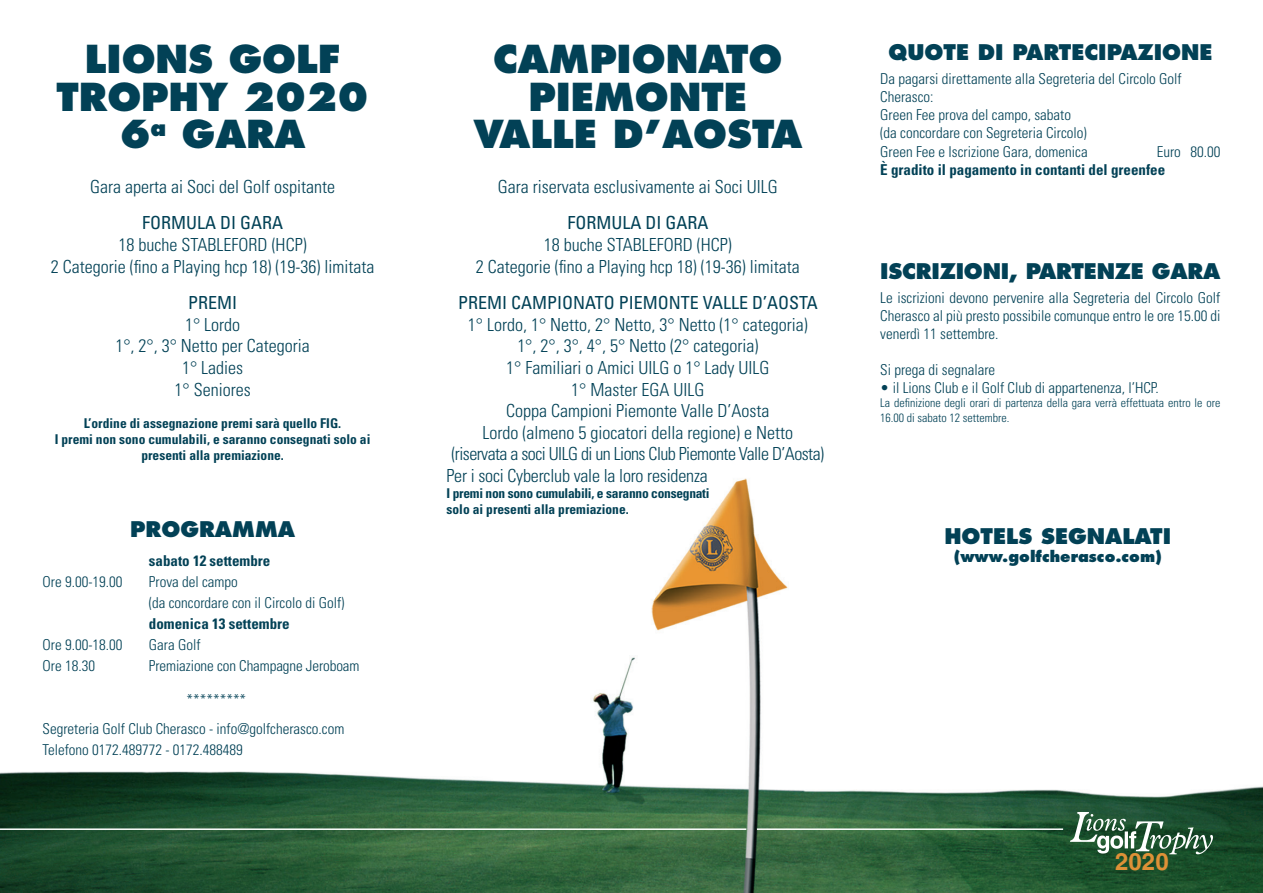
<style>
.page{position:relative;width:1263px;height:893px;background:#fff}
.page>*{position:absolute;margin:0;border:0;box-sizing:border-box;transform-origin:0 0}
.t1{font:800 37.5px/37.5px "Futura Std";color:#024156;text-align:center}
.t2{font:700 24px "Helvetica LT Std";color:#de9137}
.t3{font:800 21px "Futura Std";color:#024156}
.t4{font:300 condensed 18px "Univers";color:#024156}
.t5{font:condensed 18px "Univers";color:#024156}
.t6{font:300 condensed 18px "Univers";letter-spacing:-.03em;color:#024156}
.t7{font:300 condensed 15px/18px "Univers";color:#024156;text-align:justify}
.t8{font:700 condensed 15px "Univers";color:#024156}
.t9{font:800 15px "Futura Std";color:#024156}
.t10{font:700 condensed 13.5px/16.2px "Univers";color:#024156;text-align:center}
.t11{font:700 condensed 13.5px "Univers";letter-spacing:-.02em;color:#024156}
.t12{font:300 condensed 12px/14.4px "Univers";color:#024156}
</style>
<div class="page">
<img style="left:0;top:478px;width:1263px;height:415px">
<hr style="left:0;top:828px;width:746px;height:2px;background:#fff">
<hr style="left:757px;top:828px;width:306px;height:2px;background:#fff">
<img style="left:1070px;top:812px;width:142px;height:45px">
<p class="t1" style="left:57px;top:41px;width:314px">LIONS GOLF<br>TROPHY 2020</p>
<p class="t1" style="left:120px;top:116px;width:187px">6<sup>a</sup> GARA</p>
<p class="t4" style="left:90px;top:176px;width:246px">Gara aperta ai Soci del Golf ospitante</p>
<p class="t5" style="left:142px;top:212px;width:142px">FORMULA DI GARA</p>
<p class="t4" style="left:119px;top:234px;width:190px">18 buche STABLEFORD (HCP)</p>
<p class="t4" style="left:51px;top:255px;width:325px">2 Categorie (fino a Playing hcp 18) (19-36) limitata</p>
<p class="t5" style="left:188px;top:291px;width:51px">PREMI</p>
<p class="t4" style="left:185px;top:314px;width:57px">1° Lordo</p>
<p class="t4" style="left:115px;top:335px;width:196px">1°, 2°, 3° Netto per Categoria</p>
<p class="t4" style="left:182px;top:357px;width:63px">1° Ladies</p>
<p class="t4" style="left:175px;top:378px;width:78px">1° Seniores</p>
<p class="t10" style="left:84px;top:415px;width:259px">L’ordine di assegnazione premi sarà quello FIG.</p>
<p class="t10" style="left:55px;top:431px;width:317px">I premi non sono cumulabili, e saranno consegnati solo ai presenti alla premiazione.</p>
<p class="t3" style="left:130px;top:516px;width:166px">PROGRAMMA</p>
<p class="t8" style="left:149px;top:551px;width:123px">sabato 12 settembre</p>
<p class="t7" style="left:43px;top:572px;width:81px">Ore 9.00-19.00</p>
<p class="t7" style="left:149px;top:572px;width:91px">Prova del campo</p>
<p class="t7" style="left:149px;top:593px;width:197px">(da concordare con il Circolo di Golf)</p>
<p class="t8" style="left:149px;top:614px;width:142px">domenica 13 settembre</p>
<p class="t7" style="left:43px;top:635px;width:81px">Ore 9.00-18.00</p>
<p class="t7" style="left:149px;top:635px;width:53px">Gara Golf</p>
<p class="t7" style="left:43px;top:656px;width:54px">Ore 18.30</p>
<p class="t7" style="left:149px;top:656px;width:212px">Premiazione con Champagne Jeroboam</p>
<p class="t7" style="left:186px;top:691px;width:61px">*********</p>
<p class="t7" style="left:43px;top:719px;width:303px">Segreteria Golf Club Cherasco - info@golfcherasco.com</p>
<p class="t7" style="left:43px;top:740px;width:202px">Telefono 0172.489772 - 0172.488489</p>
<p class="t1" style="left:493px;top:41px;width:291px">CAMPIONATO</p>
<p class="t1" style="left:528px;top:78px;width:220px">PIEMONTE</p>
<p class="t1" style="left:473px;top:116px;width:330px">VALLE D’AOSTA</p>
<p class="t4" style="left:498px;top:176px;width:281px">Gara riservata esclusivamente ai Soci UILG</p>
<p class="t5" style="left:567px;top:212px;width:142px">FORMULA DI GARA</p>
<p class="t4" style="left:544px;top:234px;width:190px">18 buche STABLEFORD (HCP)</p>
<p class="t4" style="left:476px;top:255px;width:325px">2 Categorie (fino a Playing hcp 18) (19-36) limitata</p>
<p class="t5" style="left:458px;top:291px;width:361px">PREMI CAMPIONATO PIEMONTE VALLE D’AOSTA</p>
<p class="t4" style="left:468px;top:314px;width:341px">1° Lordo, 1° Netto, 2° Netto, 3° Netto (1° categoria)</p>
<p class="t4" style="left:517px;top:335px;width:243px">1°, 2°, 3°, 4°, 5° Netto (2° categoria)</p>
<p class="t4" style="left:506px;top:357px;width:265px">1° Familiari o Amici UILG o 1° Lady UILG</p>
<p class="t4" style="left:571px;top:378px;width:135px">1° Master EGA UILG</p>
<p class="t4" style="left:506px;top:400px;width:265px">Coppa Campioni Piemonte Valle D’Aosta</p>
<p class="t4" style="left:482px;top:422px;width:312px">Lordo (almeno 5 giocatori della regione) e Netto</p>
<p class="t6" style="left:451px;top:443px;width:374px">(riservata a soci UILG di un Lions Club Piemonte Valle D’Aosta)</p>
<p class="t4" style="left:446px;top:465px;width:263px">Per i soci Cyberclub vale la loro residenza</p>
<p class="t11" style="left:446px;top:485px;width:265px">I premi non sono cumulabili, e saranno consegnati</p>
<p class="t10" style="left:446px;top:501px;width:184px">solo ai presenti alla premiazione.</p>
<p class="t3" style="left:888px;top:39px;width:326px">QUOTE DI PARTECIPAZIONE</p>
<p class="t7" style="left:880px;top:70px;width:303px">Da pagarsi direttamente alla Segreteria del Circolo Golf</p>
<p class="t7" style="left:880px;top:88px;width:55px">Cherasco:</p>
<p class="t7" style="left:880px;top:106px;width:192px">Green Fee prova del campo, sabato</p>
<p class="t7" style="left:880px;top:124px;width:208px">(da concordare con Segreteria Circolo)</p>
<p class="t7" style="left:880px;top:142px;width:209px">Green Fee e Iscrizione Gara, domenica</p>
<p class="t7" style="left:1157px;top:142px;width:65px">Euro 80.00</p>
<p class="t8" style="left:880px;top:160px;width:286px">È gradito il pagamento in contanti del greenfee</p>
<p class="t3" style="left:880px;top:257px;width:342px">ISCRIZIONI, PARTENZE GARA</p>
<p class="t7" style="left:880px;top:288px;width:342px">Le iscrizioni devono pervenire alla Segreteria del Circolo Golf Cherasco al più presto possibile comunque entro le ore 15.00 di venerdì 11 settembre.</p>
<p class="t7" style="left:880px;top:360px;width:116px">Si prega di segnalare</p>
<p class="t7" style="left:880px;top:378px;width:280px">• il Lions Club e il Golf Club di appartenenza, l’HCP.</p>
<p class="t12" style="left:880px;top:396px;width:342px">La definizione degli orari di partenza della gara verrà effettuata entro le ore<br>16.00 di sabato 12 settembre.</p>
<p class="t3" style="left:944px;top:523px;width:228px">HOTELS SEGNALATI</p>
<p class="t9" style="left:954px;top:547px;width:210px">(www.golfcherasco.com)</p>
<p class="t2" style="left:1115px;top:847px;width:55px">2020</p>
</div>
